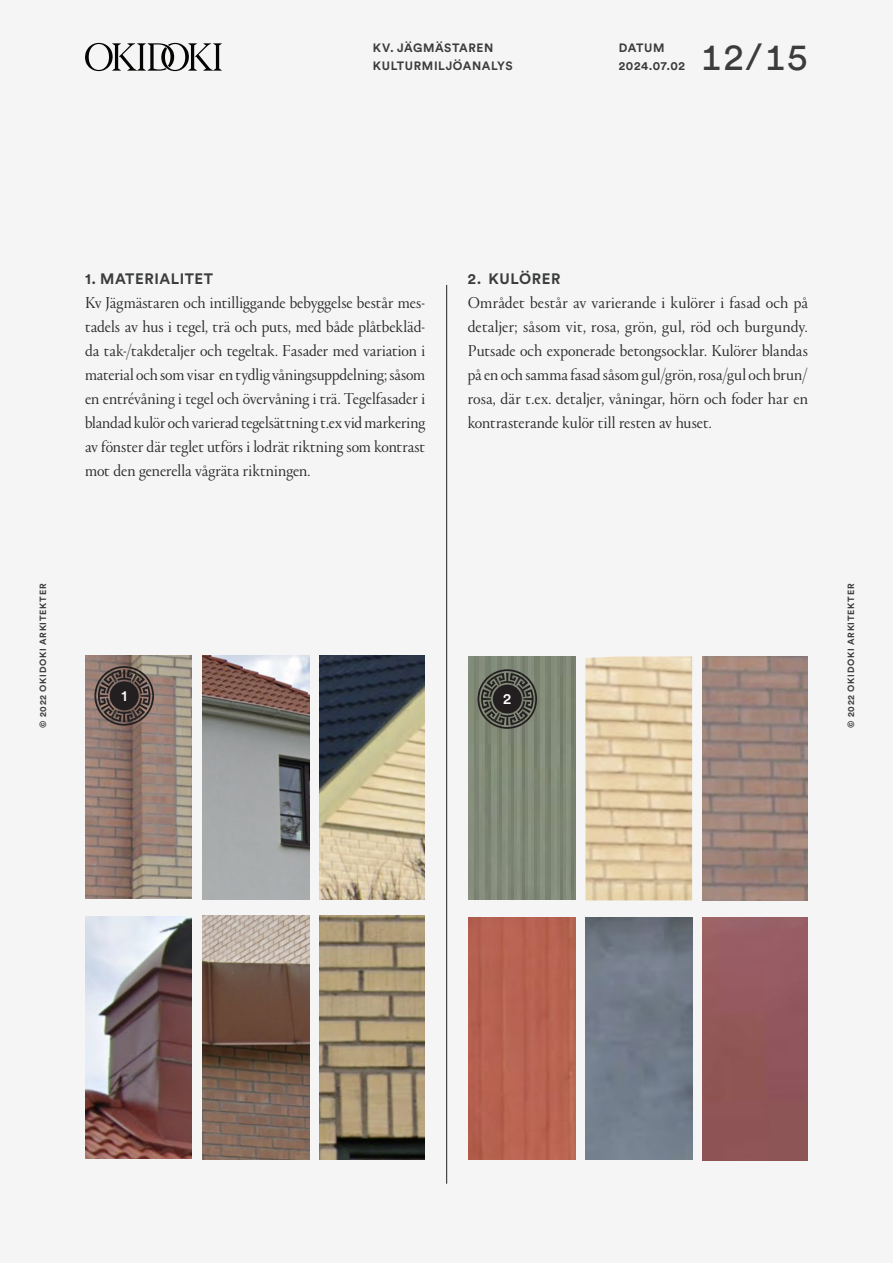
<style>
.page{position:relative;width:893px;height:1263px;background:#f5f5f5}
.page>*{position:absolute;margin:0;border:0;box-sizing:border-box;transform-origin:0 0}
.t1{font:37.5px "Circular Std";color:#3c3c3c}
.Underrubrik{font:300 16.5px/24px "Portrait";letter-spacing:-.005em;color:#282828;text-align:justify}
.Underrubrik-2{font:700 15px "Circular Std";letter-spacing:.035em;color:#3b3c3c}
.t2{font:500 15px "Circular Std";color:#fff}
.t3{font:700 12px/17.5px "Circular Std";letter-spacing:.045em;color:#3c3c3c}
.t4{font:700 9px "Circular Std";letter-spacing:.08em;color:#3c3c3c}
</style>
<div class="page">
<hr style="left:446px;top:285px;width:1px;height:899px;background:#231f20">
<div style="left:468px;top:917px;width:107px;height:243px;background:#b76351"></div>
<img style="left:85px;top:916px;width:107px;height:243px">
<img style="left:468px;top:657px;width:107px;height:242px">
<img style="left:85px;top:656px;width:107px;height:242px">
<img style="left:585px;top:917px;width:107px;height:243px">
<img style="left:202px;top:916px;width:107px;height:244px">
<img style="left:585px;top:656px;width:107px;height:244px">
<img style="left:202px;top:655px;width:107px;height:244px">
<img style="left:702px;top:917px;width:106px;height:244px">
<img style="left:319px;top:916px;width:106px;height:244px">
<img style="left:702px;top:656px;width:106px;height:244px">
<img style="left:319px;top:656px;width:106px;height:243px">
<svg style="left:94px;top:666px;width:60px;height:60px;background:#5d4f4a"></svg>
<svg style="left:478px;top:669px;width:59px;height:60px;background:#52544b"></svg>
<svg style="left:85px;top:43px;width:137px;height:28px"></svg>
<p class="t3" style="left:373px;top:39px;width:141px">KV. JÄGMÄSTAREN<br>KULTURMILJÖANALYS</p>
<p class="t3" style="left:619px;top:39px;width:68px">DATUM<br>2024.07.02</p>
<h1 class="t1" style="left:700px;top:34px;width:109px">12/15</h1>
<p class="Underrubrik-2" style="left:85px;top:269px;width:130px">1. MATERIALITET</p>
<p class="Underrubrik" style="left:85px;top:290px;width:342px">Kv Jägmästaren och intilliggande bebyggelse består mes&shy;tadels av hus i tegel, trä och puts, med både plåtbekläd&shy;da tak-/takdetaljer och tegeltak. Fasader med variation i material och som visar en tydlig våningsuppdelning; såsom en entrévåning i tegel och övervåning i trä. Tegelfasader i blandad kulör och varierad tegelsättning t.ex vid markering av fönster där teglet utförs i lodrät riktning som kontrast mot den generella vågräta riktningen.</p>
<p class="Underrubrik-2" style="left:468px;top:269px;width:94px">2. KULÖRER</p>
<p class="Underrubrik" style="left:468px;top:290px;width:342px">Området består av varierande i kulörer i fasad och på detaljer; såsom vit, rosa, grön, gul, röd och burgundy.<br>Putsade och exponerade betongsocklar. Kulörer blandas på en och samma fasad såsom gul/grön, rosa/gul och brun/ rosa, där t.ex. detaljer, våningar, hörn och foder har en kontrasterande kulör till resten av huset.</p>
<p class="t4" style="left:37px;top:728px;width:145px;rotate:-90deg">© 2022 OKIDOKI ARKITEKTER</p>
<p class="t2" style="left:121px;top:686px;width:7px">1</p>
<p class="t2" style="left:503px;top:689px;width:10px">2</p>
<p class="t4" style="left:845px;top:728px;width:145px;rotate:-90deg">© 2022 OKIDOKI ARKITEKTER</p>
</div>
